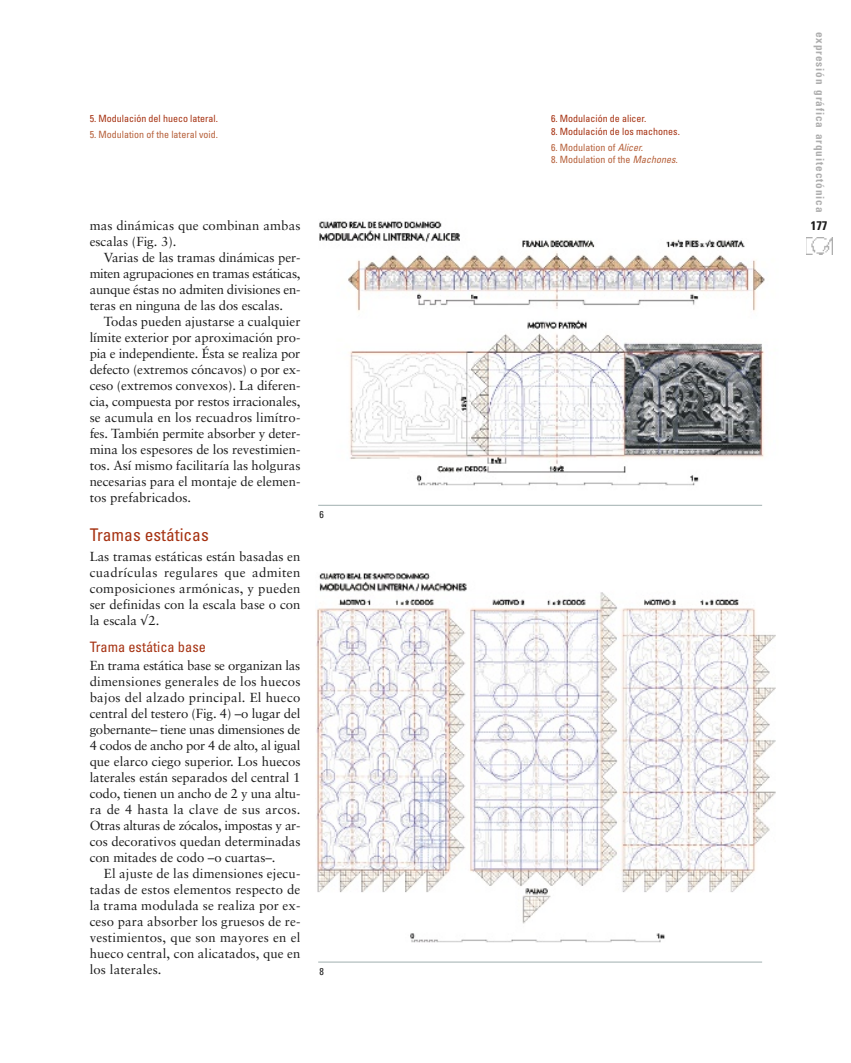
<style>
.page{position:relative;width:851px;height:1063px;background:#fff}
.page>*{position:absolute;margin:0;border:0;box-sizing:border-box;transform-origin:0 0}
.t1{font:condensed 17.5px "Univers";color:#a63212}
.t2{font:condensed 14.38px "Univers";color:#a63212}
.t3{font:13.12px/16px "Sabon";letter-spacing:-.005em;color:#1c1c1c;text-align:justify}
.t4{font:13.12px "Sabon";letter-spacing:-.025em;color:#1c1c1c}
.t5{font:13.12px "Sabon";letter-spacing:.02em;color:#1c1c1c}
.t6{font:13.12px "Sabon";letter-spacing:.015em;color:#1c1c1c}
.t7{font:700 condensed 12.5px "Univers";color:#1c1c1c}
.t8{font:700 condensed 11.25px "Univers";letter-spacing:.08em;color:#aeaeae}
.t9{font:condensed 10px "Univers";color:#b6603a}
.t10{font:condensed 10px "Univers";color:#a63212}
.t11{font:condensed 10px "Univers";color:#1c1c1c}
.s1{font-style:italic}
</style>
<div class="page">
<img style="left:806px;top:237px;width:26px;height:18px">
<img style="left:319px;top:221px;width:446px;height:265px">
<img style="left:316px;top:573px;width:460px;height:370px">
<hr style="left:318px;top:505px;width:444px;height:1px;background:#b3bfbf">
<hr style="left:318px;top:961px;width:444px;height:2px;background:#b3bfbf">
<p class="t10" style="left:90px;top:115px;width:130px">5. Modulación del hueco lateral.</p>
<p class="t9" style="left:90px;top:131px;width:130px">5. Modulation of the lateral void.</p>
<p class="t10" style="left:551px;top:115px;width:97px">6. Modulación de alicer.</p>
<p class="t10" style="left:551px;top:127px;width:130px">8. Modulación de los machones.</p>
<p class="t9" style="left:551px;top:143px;width:96px">6. Modulation of <span class="s1">Alicer.</span></p>
<p class="t9" style="left:551px;top:156px;width:130px">8. Modulation of the <span class="s1">Machones.</span></p>
<p class="t8" style="left:824px;top:32px;width:182px;rotate:90deg">expresión gráfica arquitectónica</p>
<p class="t3" style="left:90px;top:219px;width:212px">mas dinámicas que combinan ambas</p>
<p class="t7" style="left:810px;top:220px;width:18px">177</p>
<p class="t3" style="left:90px;top:235px;width:88px">escalas (Fig. 3).</p>
<p class="t3" style="left:104px;top:251px;width:198px">Varias de las tramas dinámicas per-</p>
<p class="t4" style="left:90px;top:268px;width:212px">miten agrupaciones en tramas estáticas,</p>
<p class="t3" style="left:90px;top:283px;width:212px">aunque éstas no admiten divisiones en-</p>
<p class="t3" style="left:90px;top:299px;width:195px">teras en ninguna de las dos escalas.</p>
<p class="t3" style="left:104px;top:315px;width:198px">Todas pueden ajustarse a cualquier</p>
<p class="t3" style="left:90px;top:331px;width:212px">límite exterior por aproximación pro-</p>
<p class="t3" style="left:90px;top:347px;width:212px">pia e independiente. Ésta se realiza por</p>
<p class="t3" style="left:90px;top:363px;width:212px">defecto (extremos cóncavos) o por ex-</p>
<p class="t3" style="left:90px;top:379px;width:212px">ceso (extremos convexos). La diferen-</p>
<p class="t3" style="left:90px;top:395px;width:212px">cia, compuesta por restos irracionales,</p>
<p class="t3" style="left:90px;top:411px;width:212px">se acumula en los recuadros limítro-</p>
<p class="t3" style="left:90px;top:427px;width:212px">fes. También permite absorber y deter-</p>
<p class="t3" style="left:90px;top:443px;width:212px">mina los espesores de los revestimien-</p>
<p class="t3" style="left:90px;top:459px;width:212px">tos. Así mismo facilitaría las holguras</p>
<p class="t3" style="left:90px;top:475px;width:212px">necesarias para el montaje de elemen-</p>
<p class="t3" style="left:90px;top:491px;width:103px">tos prefabricados.</p>
<p class="t1" style="left:90px;top:528px;width:121px">Tramas estáticas</p>
<p class="t3" style="left:90px;top:549px;width:212px">Las tramas estáticas están basadas en cuadrículas regulares que admiten composiciones armónicas, y pueden ser definidas con la escala base o con la escala √2.</p>
<p class="t2" style="left:90px;top:641px;width:118px">Trama estática base</p>
<p class="t3" style="left:90px;top:659px;width:212px">En trama estática base se organizan las</p>
<p class="t6" style="left:90px;top:677px;width:212px">dimensiones generales de los huecos</p>
<p class="t5" style="left:90px;top:693px;width:212px">bajos del alzado principal. El hueco</p>
<p class="t3" style="left:90px;top:707px;width:212px">central del testero (Fig. 4) –o lugar del</p>
<p class="t3" style="left:90px;top:723px;width:212px">gobernante– tiene unas dimensiones de</p>
<p class="t4" style="left:90px;top:741px;width:212px">4 codos de ancho por 4 de alto, al igual</p>
<p class="t3" style="left:90px;top:755px;width:212px">que elarco ciego superior. Los huecos</p>
<p class="t3" style="left:90px;top:771px;width:212px">laterales están separados del central 1</p>
<p class="t3" style="left:90px;top:787px;width:212px">codo, tienen un ancho de 2 y una altu-</p>
<p class="t5" style="left:90px;top:805px;width:212px">ra de 4 hasta la clave de sus arcos.</p>
<p class="t4" style="left:90px;top:821px;width:212px">Otras alturas de zócalos, impostas y ar-</p>
<p class="t3" style="left:90px;top:835px;width:212px">cos decorativos quedan determinadas</p>
<p class="t3" style="left:90px;top:851px;width:187px">con mitades de codo –o cuartas–.</p>
<p class="t3" style="left:104px;top:867px;width:198px">El ajuste de las dimensiones ejecu-</p>
<p class="t3" style="left:90px;top:883px;width:212px">tadas de estos elementos respecto de</p>
<p class="t3" style="left:90px;top:899px;width:212px">la trama modulada se realiza por ex-</p>
<p class="t3" style="left:90px;top:915px;width:212px">ceso para absorber los gruesos de re-</p>
<p class="t5" style="left:90px;top:933px;width:212px">vestimientos, que son mayores en el</p>
<p class="t3" style="left:90px;top:947px;width:212px">hueco central, con alicatados, que en</p>
<p class="t3" style="left:90px;top:963px;width:73px">los laterales.</p>
<p class="t11" style="left:319px;top:510px;width:6px">6</p>
<p class="t11" style="left:319px;top:967px;width:6px">8</p>
</div>
